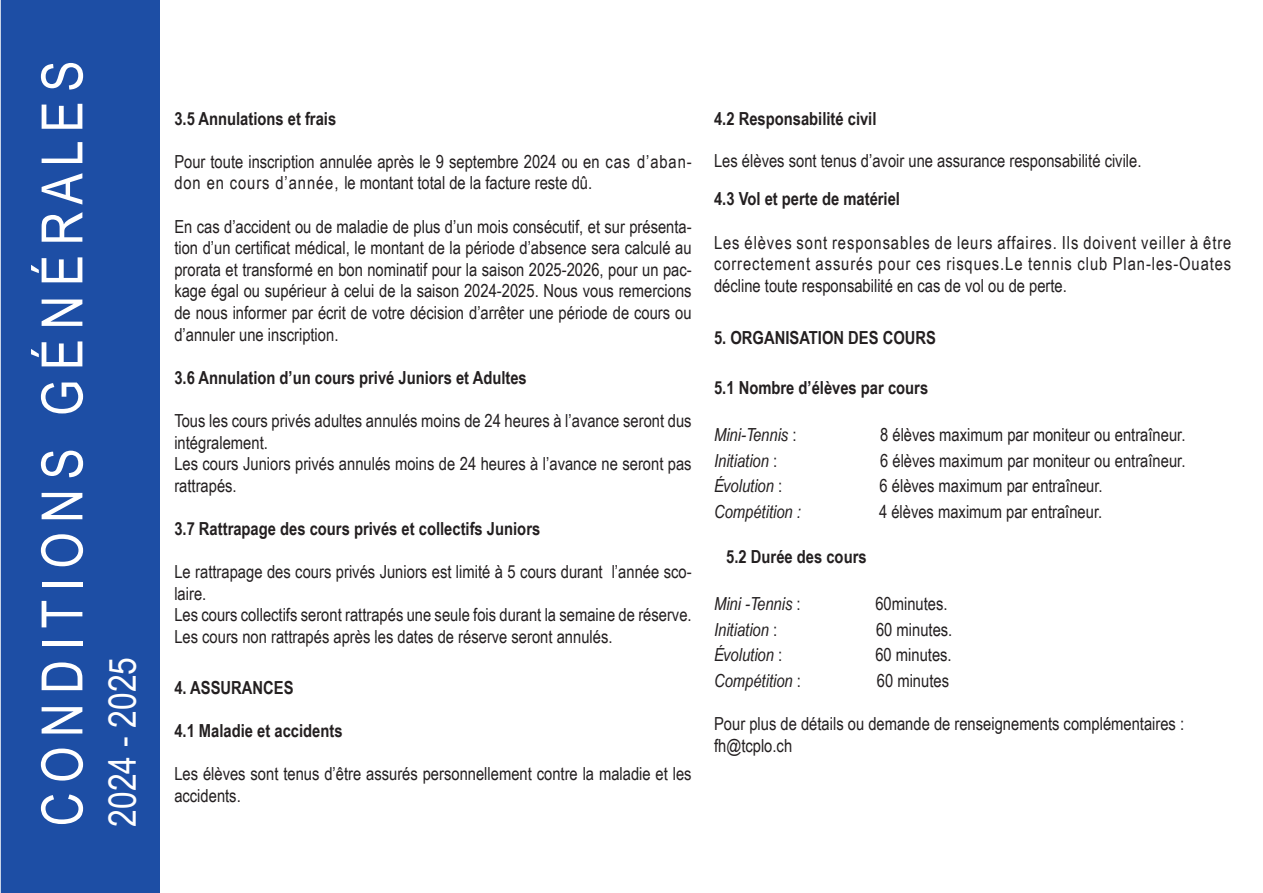
<style>
.page{position:relative;width:1263px;height:893px;background:#fff}
.page>*{position:absolute;margin:0;border:0;box-sizing:border-box;transform-origin:0 0}
.t1{font:57px "Arial Narrow";color:#fff}
.t2{font:37.5px "Arial Narrow";color:#fff;scale:1.04 1}
.t3{font:18px/21.6px "Arial Narrow";color:#231f20}
.t4{font:700 18px "Arial Narrow";color:#231f20}
.t5{font:18px "Arial Narrow";letter-spacing:.05em;color:#231f20}
.t6{font:italic 18px "Arial Narrow";color:#231f20}
.s1{font-style:normal}
</style>
<div class="page">
<div style="left:0;top:0;width:85px;height:893px;background:#1d4ea5"></div>
<div style="left:85px;top:0;width:74px;height:893px;background:#1d4ea5"></div>
<p class="t1" style="left:21px;top:826px;width:767px;rotate:-90deg">C O N D I T I O N S G É N É R A L E S</p>
<p class="t2" style="left:95px;top:827px;width:165px;rotate:-90deg">2024 - 2025</p>
<p class="t4" style="left:174px;top:105px;width:163px">3.5 Annulations et frais</p>
<p class="t3" style="left:174px;top:150px;width:519px">Pour toute inscription annulée après le 9 septembre 2024 ou en cas d’aban&shy;don en cours d’année, le montant total de la facture reste dû.</p>
<p class="t3" style="left:174px;top:215px;width:519px;text-align:justify">En cas d’accident ou de maladie de plus d’un mois consécutif, et sur présenta&shy;tion d’un certificat médical, le montant de la période d’absence sera calculé au prorata et transformé en bon nominatif pour la saison 2025-2026, pour un pac&shy;kage égal ou supérieur à celui de la saison 2024-2025. Nous vous remercions de nous informer par écrit de votre décision d’arrêter une période de cours ou d’annuler une inscription.</p>
<p class="t4" style="left:174px;top:364px;width:354px">3.6 Annulation d’un cours privé Juniors et Adultes</p>
<p class="t3" style="left:174px;top:409px;width:519px">Tous les cours privés adultes annulés moins de 24 heures à l’avance seront dus intégralement.</p>
<p class="t3" style="left:174px;top:452px;width:519px">Les cours Juniors privés annulés moins de 24 heures à l’avance ne seront pas rattrapés.</p>
<p class="t4" style="left:174px;top:515px;width:367px">3.7 Rattrapage des cours privés et collectifs Juniors</p>
<p class="t3" style="left:174px;top:560px;width:519px">Le rattrapage des cours privés Juniors est limité à 5 cours durant l’année sco&shy;laire.</p>
<p class="t3" style="left:174px;top:604px;width:519px">Les cours collectifs seront rattrapés une seule fois durant la semaine de réserve.</p>
<p class="t3" style="left:174px;top:625px;width:440px">Les cours non rattrapés après les dates de réserve seront annulés.</p>
<p class="t4" style="left:174px;top:673px;width:121px">4. ASSURANCES</p>
<p class="t4" style="left:174px;top:717px;width:170px">4.1 Maladie et accidents</p>
<p class="t3" style="left:174px;top:762px;width:519px">Les élèves sont tenus d’être assurés personnellement contre la maladie et les accidents.</p>
<p class="t4" style="left:714px;top:105px;width:164px">4.2 Responsabilité civil</p>
<p class="t3" style="left:714px;top:149px;width:429px">Les élèves sont tenus d’avoir une assurance responsabilité civile.</p>
<p class="t4" style="left:714px;top:185px;width:187px">4.3 Vol et perte de matériel</p>
<p class="t5" style="left:714px;top:229px;width:519px">Les élèves sont responsables de leurs affaires. Ils doivent veiller à être</p>
<p class="t5" style="left:714px;top:251px;width:519px">correctement assurés pour ces risques.Le tennis club Plan-les-Ouates</p>
<p class="t3" style="left:714px;top:274px;width:354px">décline toute responsabilité en cas de vol ou de perte.</p>
<p class="t4" style="left:714px;top:324px;width:223px">5. ORGANISATION DES COURS</p>
<p class="t4" style="left:714px;top:374px;width:216px">5.1 Nombre d’élèves par cours</p>
<p class="t6" style="left:714px;top:423px;width:84px">Mini-Tennis <span class="s1">:</span></p>
<p class="t3" style="left:880px;top:424px;width:307px">8 élèves maximum par moniteur ou entraîneur.</p>
<p class="t6" style="left:714px;top:448px;width:65px">Initiation <span class="s1">:</span></p>
<p class="t3" style="left:880px;top:449px;width:307px">6 élèves maximum par moniteur ou entraîneur.</p>
<p class="t6" style="left:714px;top:474px;width:70px">Évolution <span class="s1">:</span></p>
<p class="t3" style="left:879px;top:475px;width:225px">6 élèves maximum par entraîneur.</p>
<p class="t6" style="left:714px;top:499px;width:88px">Compétition :</p>
<p class="t3" style="left:879px;top:500px;width:225px">4 élèves maximum par entraîneur.</p>
<p class="t4" style="left:726px;top:543px;width:142px">5.2 Durée des cours</p>
<p class="t6" style="left:714px;top:591px;width:88px">Mini -Tennis <span class="s1">:</span></p>
<p class="t3" style="left:875px;top:592px;width:74px">60minutes.</p>
<p class="t6" style="left:714px;top:617px;width:65px">Initiation <span class="s1">:</span></p>
<p class="t3" style="left:876px;top:618px;width:78px">60 minutes.</p>
<p class="t6" style="left:714px;top:642px;width:70px">Évolution <span class="s1">:</span></p>
<p class="t3" style="left:875px;top:643px;width:78px">60 minutes.</p>
<p class="t6" style="left:714px;top:668px;width:88px">Compétition <span class="s1">:</span></p>
<p class="t3" style="left:877px;top:669px;width:74px">60 minutes</p>
<p class="t3" style="left:714px;top:712px;width:472px">Pour plus de détails ou demande de renseignements complémentaires :</p>
<p class="t3" style="left:714px;top:734px;width:80px">fh@tcplo.ch</p>
</div>
